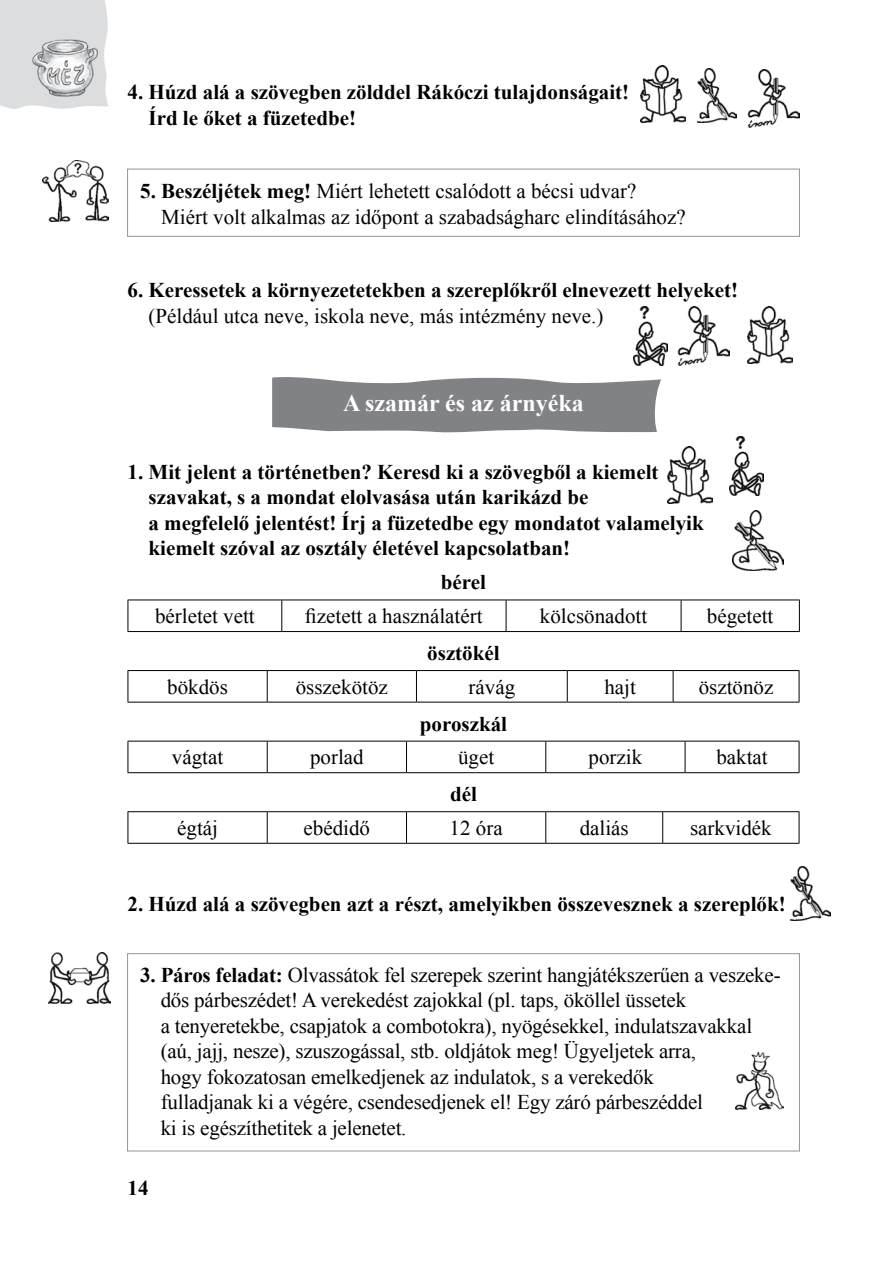
<style>
.page{position:relative;width:893px;height:1263px;background:#fff}
.page>*{position:absolute;margin:0;border:0;box-sizing:border-box;transform-origin:0 0}
.t1{font:700 24px "Times New Roman";color:#fff}
.t2{font:21px/25.5px "Times New Roman";letter-spacing:-.01em;color:#000}
.t3{font:700 21px/25.5px "Times New Roman";color:#000}
.s1{font-weight:700}
</style>
<div class="page">
<svg style="left:0;top:0;width:108px;height:109px;background:#dedfe0"></svg>
<img style="left:31px;top:34px;width:74px;height:68px">
<svg style="left:272px;top:377px;width:389px;height:56px;background:#8e8f92"></svg>
<hr style="left:128px;top:600px;width:154px;height:1px;background:#000">
<hr style="left:128px;top:600px;width:1px;height:31px;background:#000">
<hr style="left:282px;top:600px;width:224px;height:1px;background:#000">
<hr style="left:281px;top:600px;width:1px;height:31px;background:#000">
<hr style="left:506px;top:600px;width:175px;height:1px;background:#000">
<hr style="left:506px;top:600px;width:1px;height:31px;background:#000">
<hr style="left:681px;top:600px;width:119px;height:1px;background:#000">
<hr style="left:681px;top:600px;width:1px;height:31px;background:#000">
<hr style="left:799px;top:600px;width:1px;height:31px;background:#000">
<hr style="left:128px;top:631px;width:154px;height:1px;background:#000">
<hr style="left:282px;top:631px;width:224px;height:1px;background:#000">
<hr style="left:506px;top:631px;width:175px;height:1px;background:#000">
<hr style="left:681px;top:631px;width:119px;height:1px;background:#000">
<hr style="left:128px;top:670px;width:139px;height:1px;background:#000">
<hr style="left:128px;top:671px;width:1px;height:31px;background:#000">
<hr style="left:267px;top:670px;width:149px;height:1px;background:#000">
<hr style="left:267px;top:671px;width:1px;height:31px;background:#000">
<hr style="left:416px;top:670px;width:151px;height:1px;background:#000">
<hr style="left:416px;top:671px;width:1px;height:31px;background:#000">
<hr style="left:567px;top:670px;width:106px;height:1px;background:#000">
<hr style="left:567px;top:671px;width:1px;height:31px;background:#000">
<hr style="left:673px;top:670px;width:126px;height:1px;background:#000">
<hr style="left:673px;top:671px;width:1px;height:31px;background:#000">
<hr style="left:799px;top:671px;width:1px;height:31px;background:#000">
<hr style="left:128px;top:702px;width:139px;height:1px;background:#000">
<hr style="left:267px;top:702px;width:149px;height:1px;background:#000">
<hr style="left:416px;top:702px;width:151px;height:1px;background:#000">
<hr style="left:567px;top:702px;width:106px;height:1px;background:#000">
<hr style="left:673px;top:702px;width:126px;height:1px;background:#000">
<hr style="left:128px;top:741px;width:139px;height:1px;background:#000">
<hr style="left:128px;top:741px;width:1px;height:31px;background:#000">
<hr style="left:267px;top:741px;width:139px;height:1px;background:#000">
<hr style="left:267px;top:741px;width:1px;height:31px;background:#000">
<hr style="left:406px;top:741px;width:140px;height:1px;background:#000">
<hr style="left:406px;top:741px;width:1px;height:31px;background:#000">
<hr style="left:546px;top:741px;width:139px;height:1px;background:#000">
<hr style="left:545px;top:741px;width:1px;height:31px;background:#000">
<hr style="left:685px;top:741px;width:114px;height:1px;background:#000">
<hr style="left:685px;top:741px;width:1px;height:31px;background:#000">
<hr style="left:799px;top:741px;width:1px;height:31px;background:#000">
<hr style="left:128px;top:772px;width:139px;height:1px;background:#000">
<hr style="left:267px;top:772px;width:139px;height:1px;background:#000">
<hr style="left:406px;top:772px;width:140px;height:1px;background:#000">
<hr style="left:546px;top:772px;width:139px;height:1px;background:#000">
<hr style="left:685px;top:772px;width:114px;height:1px;background:#000">
<hr style="left:128px;top:811px;width:139px;height:1px;background:#000">
<hr style="left:128px;top:812px;width:1px;height:31px;background:#000">
<hr style="left:267px;top:811px;width:139px;height:1px;background:#000">
<hr style="left:267px;top:812px;width:1px;height:31px;background:#000">
<hr style="left:406px;top:811px;width:140px;height:1px;background:#000">
<hr style="left:406px;top:812px;width:1px;height:31px;background:#000">
<hr style="left:546px;top:811px;width:117px;height:1px;background:#000">
<hr style="left:545px;top:812px;width:1px;height:31px;background:#000">
<hr style="left:663px;top:811px;width:136px;height:1px;background:#000">
<hr style="left:662px;top:812px;width:1px;height:31px;background:#000">
<hr style="left:799px;top:812px;width:1px;height:31px;background:#000">
<hr style="left:128px;top:843px;width:139px;height:1px;background:#000">
<hr style="left:267px;top:843px;width:139px;height:1px;background:#000">
<hr style="left:406px;top:843px;width:140px;height:1px;background:#000">
<hr style="left:546px;top:843px;width:117px;height:1px;background:#000">
<hr style="left:663px;top:843px;width:136px;height:1px;background:#000">
<img style="left:641px;top:66px;width:45px;height:57px">
<img style="left:697px;top:68px;width:40px;height:55px">
<img style="left:748px;top:69px;width:51px;height:59px">
<div style="left:127px;top:169px;width:673px;height:68px;border:1px solid #939598"></div>
<img style="left:43px;top:161px;width:65px;height:60px">
<img style="left:678px;top:307px;width:52px;height:58px">
<img style="left:634px;top:306px;width:33px;height:59px">
<img style="left:747px;top:306px;width:45px;height:57px">
<img style="left:668px;top:446px;width:45px;height:57px">
<img style="left:730px;top:437px;width:33px;height:59px">
<img style="left:733px;top:510px;width:51px;height:61px">
<div style="left:127px;top:953px;width:673px;height:198px;border:1px solid #939598"></div>
<img style="left:49px;top:952px;width:62px;height:51px">
<img style="left:736px;top:1053px;width:47px;height:57px">
<img style="left:791px;top:866px;width:39px;height:55px">
<p class="t3" style="left:149px;top:79px;width:482px;text-indent:-21px">4. Húzd alá a szövegben zölddel Rákóczi tulajdonságait!<br>Írd le őket a füzetedbe!</p>
<p class="t2" style="left:161px;top:178px;width:526px;text-indent:-21px"><span class="s1">5. Beszéljétek meg!</span> Miért lehetett csalódott a bécsi udvar?<br>Miért volt alkalmas az időpont a szabadságharc elindításához?</p>
<p class="t3" style="left:128px;top:277px;width:612px">6. Keressetek a környezetetekben a szereplőkről elnevezett helyeket!</p>
<p class="t2" style="left:149px;top:303px;width:456px">(Például utca neve, iskola neve, más intézmény neve.)</p>
<p class="t1" style="left:343px;top:387px;width:242px">A szamár és az árnyéka</p>
<p class="t3" style="left:149px;top:458px;width:557px;text-indent:-21px">1. Mit jelent a történetben? Keresd ki a szövegből a kiemelt szavakat, s a mondat elolvasása után karikázd be<br>a megfelelő jelentést! Írj a füzetedbe egy mondatot valamelyik kiemelt szóval az osztály életével kapcsolatban!</p>
<p class="t3" style="left:441px;top:569px;width:47px">bérel</p>
<p class="t2" style="left:155px;top:603px;width:101px">bérletet vett</p>
<p class="t2" style="left:305px;top:603px;width:179px">fizetett a használatért</p>
<p class="t2" style="left:540px;top:603px;width:109px">kölcsönadott</p>
<p class="t2" style="left:707px;top:603px;width:68px">bégetett</p>
<p class="t3" style="left:427px;top:640px;width:74px">ösztökél</p>
<p class="t2" style="left:167px;top:673px;width:62px">bökdös</p>
<p class="t2" style="left:296px;top:673px;width:94px">összekötöz</p>
<p class="t2" style="left:469px;top:673px;width:48px">rávág</p>
<p class="t2" style="left:604px;top:673px;width:33px">hajt</p>
<p class="t2" style="left:699px;top:673px;width:76px">ösztönöz</p>
<p class="t3" style="left:420px;top:710px;width:89px">poroszkál</p>
<p class="t2" style="left:172px;top:744px;width:53px">vágtat</p>
<p class="t2" style="left:310px;top:744px;width:55px">porlad</p>
<p class="t2" style="left:458px;top:744px;width:38px">üget</p>
<p class="t2" style="left:589px;top:744px;width:55px">porzik</p>
<p class="t2" style="left:716px;top:744px;width:53px">baktat</p>
<p class="t3" style="left:450px;top:781px;width:28px">dél</p>
<p class="t2" style="left:177px;top:815px;width:42px">égtáj</p>
<p class="t2" style="left:304px;top:815px;width:68px">ebédidő</p>
<p class="t2" style="left:450px;top:815px;width:55px">12 óra</p>
<p class="t2" style="left:580px;top:815px;width:50px">daliás</p>
<p class="t2" style="left:690px;top:815px;width:83px">sarkvidék</p>
<p class="t3" style="left:128px;top:891px;width:660px">2. Húzd alá a szövegben azt a részt, amelyikben összevesznek a szereplők!</p>
<p class="t2" style="left:161px;top:961px;width:621px;text-indent:-20px"><span class="s1">3. Páros feladat:</span> Olvassátok fel szerepek szerint hangjátékszerűen a veszeke&shy;dős párbeszédet! A verekedést zajokkal (pl. taps, ököllel üssetek<br>a tenyeretekbe, csapjatok a combotokra), nyögésekkel, indulatszavakkal (aú, jajj, nesze), szuszogással, stb. oldjátok meg! Ügyeljetek arra,<br>hogy fokozatosan emelkedjenek az indulatok, s a verekedők<br>fulladjanak ki a végére, csendesedjenek el! Egy záró párbeszéddel<br>ki is egészíthetitek a jelenetet.</p>
<p class="t3" style="left:128px;top:1174px;width:22px">14</p>
</div>
